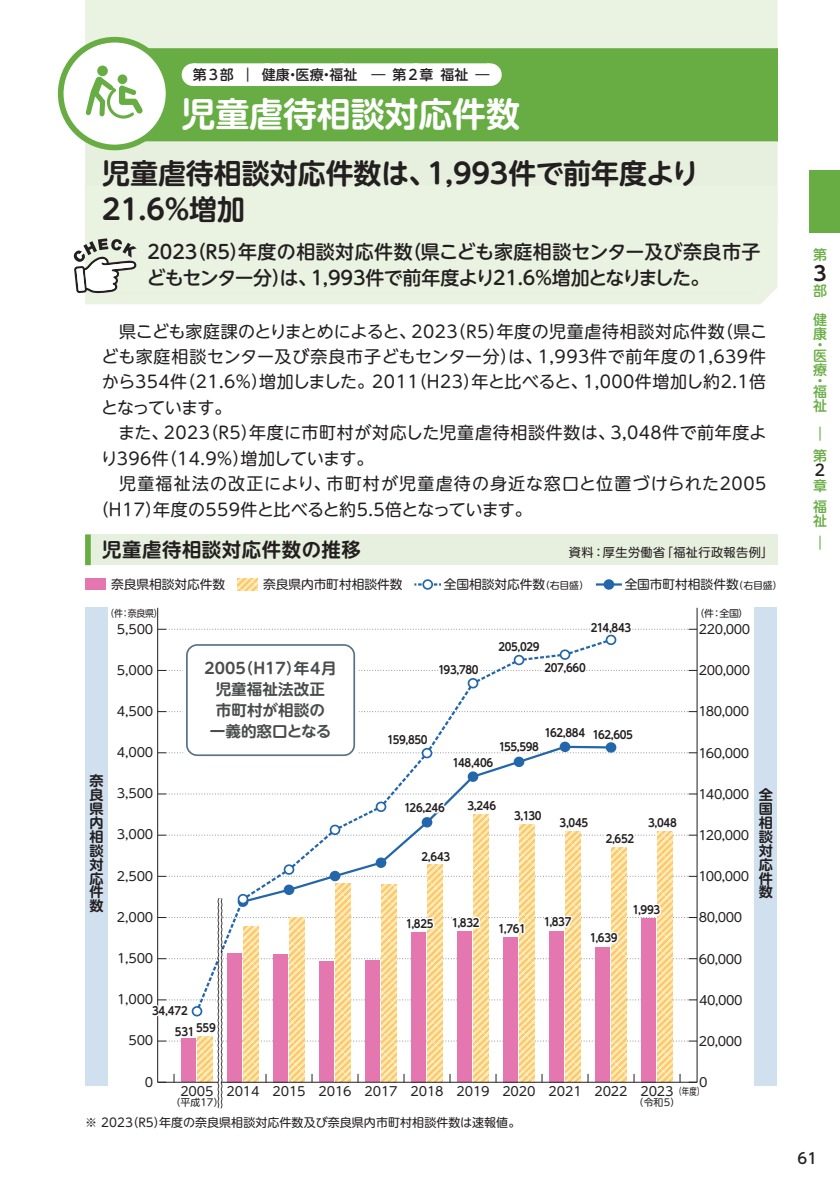
<style>
.page{position:relative;width:840px;height:1191px;background:#fff}
.page>*{position:absolute;margin:0;border:0;box-sizing:border-box;transform-origin:0 0}
.t1{font:500 62.4px "UD Shin M Go Pro";color:#67ad44}
.t2{font:700 34px "UD Shin M Go Pro De";letter-spacing:-.005em;color:#fff}
.t3{font:700 28px/36px "UD Shin M Go Pro De";letter-spacing:-.005em;color:#231f20}
.t4{font:700 19.8px "UD Shin M Go Pro De";color:#231f20}
.t5{font:700 19.4px "UD Shin M Go Pro De";letter-spacing:.03em;color:#231f20}
.t6{font:500 19px/26px "UD Shin M Go Pro";letter-spacing:-.005em;color:#231f20}
.t7{font:17px/25.4px "UD Shin M Go Pro";letter-spacing:.03em;color:#231f20}
.t8{font:500 15.6px "UD Shin M Go Pro";color:#231f20}
.t9{font:700 15.2px/21.2px "UD Shin M Go Pro De";color:#4b4c4d;text-align:center}
.t10{font:500 14.8px "UD Shin Go Pro";color:#231f20}
.t11{font:500 14px "UD Shin M Go Pro";letter-spacing:.06em;color:#231f20}
.t12{font:500 14px/10.8px "UD Shin M Go Pro";color:#67ad44}
.t13{font:700 13.8px/13.8px "UD Shin M Go Pro De";color:#231f20;text-align:justify}
.t14{font:12.6px "UD Shin M Go Pro";letter-spacing:-.01em;color:#231f20}
.t15{font:12.2px "UD Shin M Go Pro";letter-spacing:.03em;color:#231f20}
.t16{font:12px "UD Shin M Go Pro";letter-spacing:.005em;color:#231f20}
.t17{font:700 11.2px "UD Shin M Go Pro De";letter-spacing:-.03em;color:#231f20;scale:.92 1}
.t18{font:9.8px "UD Shin M Go Pro";letter-spacing:-.02em;color:#231f20}
.t19{font:9.8px "UD Shin M Go Pro";letter-spacing:-.02em;color:#231f20;scale:.92 1}
.s1{font-size:9.8px}
</style>
<div class="page">
<hr style="left:157px;top:608px;width:1px;height:474px;background:#231f20">
<hr style="left:696px;top:608px;width:1px;height:474px;background:#231f20">
<svg style="left:237px;top:578px;width:20px;height:12px"></svg>
<div style="left:85px;top:578px;width:20px;height:12px;background:#e477b0"></div>
<hr style="left:595px;top:583px;width:26px;height:2px;background:#2366a9">
<div style="left:604px;top:580px;width:9px;height:9px;background:#2366a9;border-radius:50%"></div>
<div style="left:603px;top:579px;width:11px;height:11px;border:2px solid #2366a9;border-radius:50%"></div>
<svg style="left:414px;top:583px;width:27px;height:2px"></svg>
<div style="left:423px;top:580px;width:9px;height:9px;background:#fff;border-radius:50%"></div>
<div style="left:422px;top:579px;width:11px;height:11px;border:2px solid #2366a9;border-radius:50%"></div>
<div style="left:754px;top:608px;width:22px;height:478px;background:#d1e0ef"></div>
<div style="left:85px;top:608px;width:23px;height:478px;background:#d1e0ef"></div>
<div style="left:85px;top:48px;width:692px;height:40px;background:#67ad44"></div>
<div style="left:85px;top:0;width:692px;height:48px;background:#eaf2e2"></div>
<div style="left:193px;top:63px;width:296px;height:23px;background:#fff"></div>
<svg style="left:267px;top:63px;width:185px;height:1px"></svg>
<svg style="left:489px;top:63px;width:1px;height:23px"></svg>
<div style="left:85px;top:88px;width:692px;height:54px;background:#67ad44"></div>
<div style="left:85px;top:142px;width:692px;height:44px;background:#e7efde"></div>
<div style="left:85px;top:186px;width:692px;height:118px;background:#eaf2e2"></div>
<hr style="left:85px;top:293px;width:669px;height:1px;background:#e7efde">
<div style="left:85px;top:534px;width:692px;height:31px;background:#e7efde"></div>
<div style="left:85px;top:534px;width:6px;height:31px;background:#67ad44"></div>
<svg style="left:74px;top:238px;width:63px;height:56px"></svg>
<div style="left:61px;top:40px;width:107px;height:107px;background:#fff;border-radius:50%"></div>
<svg style="left:85px;top:76px;width:58px;height:43px"></svg>
<div style="left:117px;top:74px;width:10px;height:10px;background:#67ad44;border-radius:50%"></div>
<div style="left:97px;top:66px;width:11px;height:10px;background:#67ad44;border-radius:50%"></div>
<div style="left:58px;top:37px;width:113px;height:113px;border:6px solid #67ad44;border-radius:50%"></div>
<svg style="left:157px;top:620px;width:620px;height:489px"></svg>
<p class="t11" style="left:193px;top:64px;width:298px">第3部 ｜ 健康・医療・福祉 ― 第2章 福祉 ―</p>
<h2 class="t2" style="left:181px;top:87px;width:340px">児童虐待相談対応件数</h2>
<h3 class="t3" style="left:102px;top:154px;width:598px">児童虐待相談対応件数は、1,993件で前年度より<br>21.6％増加</h3>
<p class="t6" style="left:147px;top:238px;width:615px">2023（R5）年度の相談対応件数（県こども家庭相談センター及び奈良市子どもセンター分）は、1,993件で前年度より21.6％増加となりました。</p>
<p class="t7" style="left:101px;top:318px;width:667px;text-align:justify;text-indent:18px">県こども家庭課のとりまとめによると、2023（R5）年度の児童虐待相談対応件数（県こども家庭相談センター及び奈良市子どもセンター分）は、1,993件で前年度の1,639件から354件（21.6％）増加しました。2011（H23）年と比べると、1,000件増加し約2.1倍となっています。</p>
<p class="t7" style="left:101px;top:419px;width:667px;text-indent:17px">また、2023（R5）年度に市町村が対応した児童虐待相談件数は、3,048件で前年度より396件（14.9％）増加しています。</p>
<p class="t7" style="left:92px;top:470px;width:675px;text-indent:27px">児童福祉法の改正により、市町村が児童虐待の身近な窓口と位置づけられた2005（H17）年度の559件と比べると約5.5倍となっています。</p>
<p class="t5" style="left:102px;top:534px;width:260px">児童虐待相談対応件数の推移</p>
<p class="t15" style="left:568px;top:542px;width:206px">資料：厚生労働省「福祉行政報告例」</p>
<p class="t14" style="left:111px;top:574px;width:116px">奈良県相談対応件数</p>
<p class="t14" style="left:263px;top:574px;width:141px">奈良県内市町村相談件数</p>
<p class="t14" style="left:443px;top:574px;width:147px">全国相談対応件数<span class="s1">（右目盛）</span></p>
<p class="t14" style="left:624px;top:574px;width:159px">全国市町村相談件数<span class="s1">（右目盛）</span></p>
<p class="t19" style="left:105px;top:605px;width:63px">（件：奈良県）</p>
<p class="t18" style="left:694px;top:605px;width:55px">（件：全国）</p>
<p class="t13" style="left:89px;top:773px;width:15px">奈良県内相談対応件数</p>
<p class="t14" style="left:117px;top:618px;width:38px">5,500</p>
<p class="t14" style="left:117px;top:659px;width:38px">5,000</p>
<p class="t14" style="left:117px;top:701px;width:38px">4,500</p>
<p class="t14" style="left:117px;top:742px;width:38px">4,000</p>
<p class="t14" style="left:117px;top:783px;width:38px">3,500</p>
<p class="t14" style="left:117px;top:824px;width:38px">3,000</p>
<p class="t14" style="left:117px;top:865px;width:38px">2,500</p>
<p class="t14" style="left:117px;top:906px;width:38px">2,000</p>
<p class="t14" style="left:117px;top:948px;width:38px">1,500</p>
<p class="t14" style="left:117px;top:989px;width:38px">1,000</p>
<p class="t17" style="left:152px;top:1001px;width:41px">34,472</p>
<p class="t9" style="left:204px;top:657px;width:134px">2005（H17）年4月児童福祉法改正<br>市町村が相談の<br>一義的窓口となる</p>
<p class="t14" style="left:128px;top:1030px;width:26px">500</p>
<p class="t17" style="left:175px;top:1020px;width:46px">531559</p>
<p class="t17" style="left:438px;top:661px;width:46px">193,780</p>
<p class="t17" style="left:498px;top:637px;width:46px">205,029</p>
<p class="t17" style="left:590px;top:618px;width:45px">214,843</p>
<p class="t17" style="left:544px;top:658px;width:46px">207,660</p>
<p class="t17" style="left:387px;top:730px;width:45px">159,850</p>
<p class="t17" style="left:544px;top:724px;width:46px">162,884</p>
<p class="t17" style="left:498px;top:738px;width:45px">155,598</p>
<p class="t17" style="left:452px;top:753px;width:46px">148,406</p>
<p class="t17" style="left:592px;top:725px;width:46px">162,605</p>
<p class="t17" style="left:404px;top:798px;width:46px">126,246</p>
<p class="t17" style="left:467px;top:797px;width:33px">3,246</p>
<p class="t17" style="left:514px;top:807px;width:31px">3,130</p>
<p class="t17" style="left:559px;top:814px;width:32px">3,045</p>
<p class="t17" style="left:605px;top:829px;width:32px">2,652</p>
<p class="t17" style="left:421px;top:848px;width:33px">2,643</p>
<p class="t17" style="left:648px;top:813px;width:33px">3,048</p>
<p class="t17" style="left:405px;top:914px;width:32px">1,825</p>
<p class="t17" style="left:451px;top:913px;width:32px">1,832</p>
<p class="t17" style="left:498px;top:919px;width:31px">1,761</p>
<p class="t17" style="left:543px;top:913px;width:32px">1,837</p>
<p class="t17" style="left:589px;top:929px;width:32px">1,639</p>
<p class="t17" style="left:632px;top:901px;width:32px">1,993</p>
<p class="t14" style="left:698px;top:619px;width:53px">220,000</p>
<p class="t14" style="left:698px;top:660px;width:53px">200,000</p>
<p class="t14" style="left:698px;top:701px;width:52px">180,000</p>
<p class="t14" style="left:698px;top:742px;width:52px">160,000</p>
<p class="t14" style="left:698px;top:784px;width:52px">140,000</p>
<p class="t14" style="left:698px;top:825px;width:52px">120,000</p>
<p class="t14" style="left:698px;top:866px;width:52px">100,000</p>
<p class="t14" style="left:698px;top:907px;width:45px">80,000</p>
<p class="t13" style="left:758px;top:787px;width:15px">全国相談対応件数</p>
<p class="t14" style="left:698px;top:948px;width:45px">60,000</p>
<p class="t14" style="left:698px;top:989px;width:45px">40,000</p>
<p class="t14" style="left:698px;top:1031px;width:45px">20,000</p>
<p class="t14" style="left:145px;top:1071px;width:10px">0</p>
<p class="t14" style="left:180px;top:1081px;width:448px">2005 2014 2015 2016 2017 2018 2019 2020 2021 2022</p>
<p class="t18" style="left:171px;top:1094px;width:54px">（平成17）</p>
<p class="t16" style="left:85px;top:1112px;width:436px">※ 2023（R5）年度の奈良県相談対応件数及び奈良県内市町村相談件数は速報値。</p>
<p class="t14" style="left:698px;top:1072px;width:10px">0</p>
<p class="t14" style="left:640px;top:1081px;width:65px">2023<span class="s1">（年度）</span></p>
<p class="t18" style="left:633px;top:1094px;width:48px">（令和5）</p>
<h1 class="t1" style="left:788px;top:151px;width:64px">█</h1>
<p class="t12" style="left:812px;top:249px;width:15px">第</p>
<p class="t12" style="left:812px;top:276px;width:15px;line-height:28.6px">部健</p>
<p class="t12" style="left:812px;top:328px;width:15px">康・医</p>
<p class="t12" style="left:812px;top:363px;width:15px">療・福</p>
<p class="t12" style="left:812px;top:390px;width:15px;line-height:28.6px">祉︱</p>
<p class="t12" style="left:812px;top:449px;width:15px">第</p>
<p class="t8" style="left:814px;top:458px;width:12px">2</p>
<p class="t12" style="left:812px;top:474px;width:15px;line-height:21.6px">章福</p>
<p class="t12" style="left:812px;top:509px;width:15px;line-height:21.6px">祉︱</p>
<p class="t4" style="left:813px;top:257px;width:15px">3</p>
<p class="t10" style="left:797px;top:1146px;width:21px">61</p>
</div>
